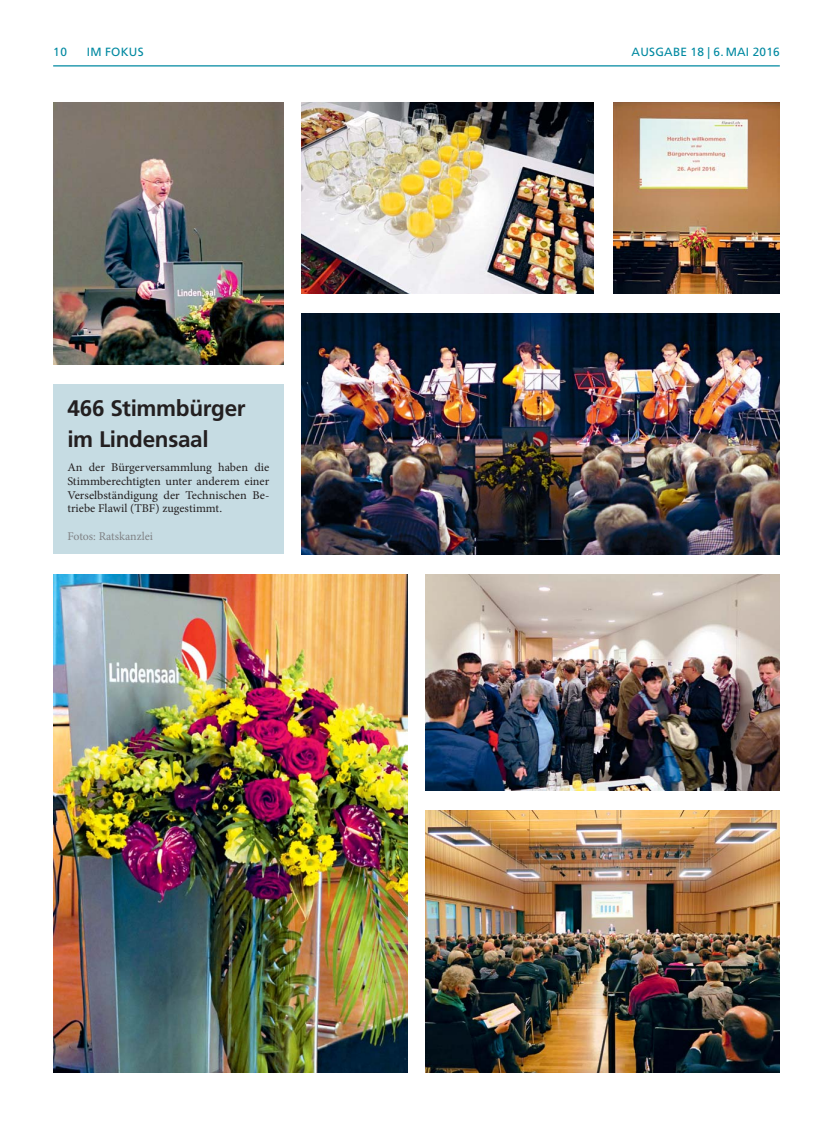
<style>
.page{position:relative;width:833px;height:1134px;background:#fff}
.page>*{position:absolute;margin:0;border:0;box-sizing:border-box;transform-origin:0 0}
.t1{font:700 22.5px/31.2px "Frutiger LT Std";letter-spacing:-.015em;color:#231f20}
.t2{font:11.88px/13.8px "Minion Pro";color:#231f20;text-align:justify}
.t3{font:11.88px "Frutiger LT Std";letter-spacing:.02em;color:#0089a1}
.t4{font:11.88px "Minion Pro";color:#808285}
</style>
<div class="page">
<div style="left:53px;top:384px;width:230px;height:170px;background:#c6dce3"></div>
<hr style="left:53px;top:65px;width:727px;height:1px;background:#0089a1">
<img style="left:301px;top:103px;width:293px;height:191px">
<img style="left:53px;top:574px;width:354px;height:498px">
<img style="left:425px;top:574px;width:355px;height:216px">
<img style="left:425px;top:811px;width:355px;height:261px">
<img style="left:301px;top:313px;width:479px;height:241px">
<img style="left:613px;top:103px;width:167px;height:191px">
<img style="left:53px;top:103px;width:230px;height:262px">
<p class="t3" style="left:53px;top:46px;width:15px">10</p>
<p class="t3" style="left:87px;top:46px;width:58px">IM FOKUS</p>
<p class="t3" style="left:631px;top:46px;width:150px">AUSGABE 18 | 6. MAI 2016</p>
<h1 class="t1" style="left:67px;top:393px;width:180px">466 Stimmbürger im Lindensaal</h1>
<p class="t2" style="left:67px;top:462px;width:203px">An der Bürgerversammlung haben die Stimmberechtigten unter anderem einer Verselbständigung der Technischen Be&shy;triebe Flawil (TBF) zugestimmt.</p>
<p class="t4" style="left:67px;top:531px;width:87px">Fotos: Ratskanzlei</p>
</div>
